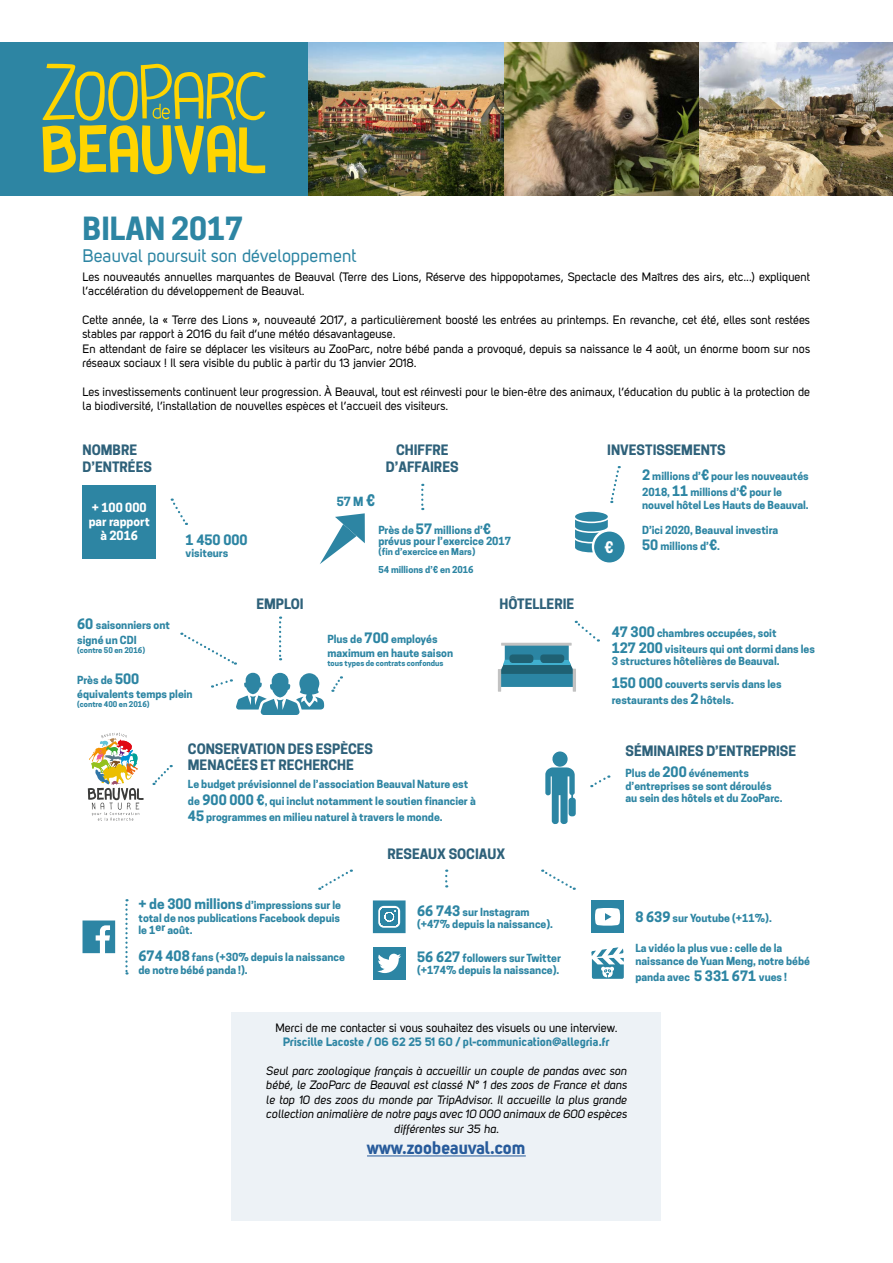
<style>
.page{position:relative;width:893px;height:1263px;background:#fff}
.page>*{position:absolute;margin:0;border:0;box-sizing:border-box;transform-origin:0 0}
.t1{font:700 30px "Cooper Hewitt";color:#2d85a3}
.t2{font:18px "Uni Sans Regular";color:#2d85a3}
.t3{font:18px "Uni Sans Bold";color:#275b9b}
.t4{font:700 15px "Cooper Hewitt";color:#fff}
.t5{font:700 13.5px/16.2px "Cooper Hewitt";color:#2e617a}
.t6{font:700 13.5px "Cooper Hewitt";color:#2d85a3}
.t7{font:12px/14.4px "Uni Sans Regular";color:#000}
.t8{font:12px/14.4px "Uni Sans Regular Italic";color:#000;text-align:center}
.t9{font:12px "Uni Sans Bold";color:#2d85a3}
.t10{font:700 11.85px/14.2px "Cooper Hewitt";color:#fff;text-align:center}
.t11{font:700 11.85px "Cooper Hewitt";color:#2d85a3}
.t12{font:700 10.5px/12.6px "Cooper Hewitt";color:#2d85a3}
.t13{font:700 9px/18px "Cooper Hewitt";color:#2d85a3}
.t14{font:700 7.5px "Cooper Hewitt";color:#2d85a3}
.s1{font-size:13.5px}
.s2{font-size:15px}
</style>
<div class="page">
<div style="left:0;top:42px;width:308px;height:153px;background:#2d85a3"></div>
<svg style="left:43px;top:64px;width:223px;height:110px"></svg>
<img style="left:308px;top:42px;width:585px;height:153px">
<svg style="left:171px;top:498px;width:17px;height:27px"></svg>
<svg style="left:279px;top:616px;width:2px;height:44px"></svg>
<svg style="left:610px;top:466px;width:10px;height:37px"></svg>
<svg style="left:575px;top:512px;width:33px;height:40px"></svg>
<div style="left:594px;top:532px;width:31px;height:30px;background:#2b85a3;border-radius:50%"></div>
<svg style="left:152px;top:765px;width:20px;height:20px"></svg>
<hr style="left:498px;top:669px;width:3px;height:23px;background:#c2c2c2">
<hr style="left:573px;top:669px;width:3px;height:23px;background:#c2c2c2">
<svg style="left:545px;top:751px;width:31px;height:73px"></svg>
<svg style="left:591px;top:775px;width:18px;height:12px"></svg>
<svg style="left:331px;top:676px;width:11px;height:16px"></svg>
<svg style="left:181px;top:633px;width:55px;height:32px"></svg>
<svg style="left:212px;top:673px;width:112px;height:42px"></svg>
<svg style="left:320px;top:513px;width:45px;height:51px"></svg>
<div style="left:232px;top:1012px;width:429px;height:208px;background:#edf2f6"></div>
<hr style="left:367px;top:1155px;width:159px;height:1px;background:#275b9b">
<div style="left:373px;top:947px;width:32px;height:32px;background:#2c85a4"></div>
<svg style="left:377px;top:954px;width:24px;height:19px"></svg>
<svg style="left:373px;top:900px;width:33px;height:33px"></svg>
<svg style="left:83px;top:920px;width:32px;height:33px"></svg>
<div style="left:591px;top:900px;width:33px;height:33px;background:#2c85a4"></div>
<svg style="left:595px;top:908px;width:25px;height:18px"></svg>
<svg style="left:501px;top:620px;width:98px;height:67px"></svg>
<svg style="left:445px;top:869px;width:2px;height:18px"></svg>
<div style="left:83px;top:485px;width:73px;height:73px;background:#2d85a3"></div>
<svg style="left:421px;top:484px;width:2px;height:26px"></svg>
<svg style="left:542px;top:869px;width:33px;height:21px"></svg>
<svg style="left:591px;top:947px;width:33px;height:32px"></svg>
<svg style="left:125px;top:899px;width:3px;height:75px"></svg>
<svg style="left:318px;top:869px;width:34px;height:21px"></svg>
<img style="left:88px;top:732px;width:56px;height:89px">
<h1 class="t1" style="left:83px;top:211px;width:162px">BILAN 2017</h1>
<h2 class="t2" style="left:83px;top:245px;width:275px">Beauval poursuit son développement</h2>
<p class="t7" style="left:83px;top:269px;width:729px">Les nouveautés annuelles marquantes de Beauval (Terre des Lions, Réserve des hippopotames, Spectacle des Maîtres des airs, etc...) expliquent l’accélération du développement de Beauval.</p>
<p class="t7" style="left:83px;top:312px;width:729px">Cette année, la « Terre des Lions », nouveauté 2017, a particulièrement boosté les entrées au printemps. En revanche, cet été, elles sont restées stables par rapport à 2016 du fait d’une météo désavantageuse.<br>En attendant de faire se déplacer les visiteurs au ZooParc, notre bébé panda a provoqué, depuis sa naissance le 4 août, un énorme boom sur nos réseaux sociaux ! Il sera visible du public à partir du 13 janvier 2018.</p>
<p class="t7" style="left:83px;top:384px;width:729px">Les investissements continuent leur progression. À Beauval, tout est réinvesti pour le bien-être des animaux, l’éducation du public à la protection de la biodiversité, l’installation de nouvelles espèces et l’accueil des visiteurs.</p>
<p class="t5" style="left:83px;top:442px;width:71px">NOMBRE<br>D’ENTRÉES</p>
<p class="t5" style="left:607px;top:442px;width:120px">INVESTISSEMENTS</p>
<p class="t5" style="left:386px;top:442px;width:74px;text-align:center">CHIFFRE<br>D’AFFAIRES</p>
<p class="t12" style="left:642px;top:468px;width:168px;line-height:16.2px"><span class="s1">2</span> millions d’<span class="s1">€</span> pour les nouveautés<br>2018, <span class="s1">11</span> millions d’<span class="s1">€</span> pour le</p>
<p class="t12" style="left:642px;top:498px;width:168px">nouvel hôtel Les Hauts de Beauval.</p>
<p class="t12" style="left:642px;top:522px;width:138px;line-height:16.2px">D’ici 2020, Beauval investira<br><span class="s1">50</span> millions d’<span class="s1">€</span>.</p>
<p class="t11" style="left:337px;top:494px;width:40px">57 M <span class="s2">€</span></p>
<p class="t10" style="left:89px;top:500px;width:62px">+ 100 000 par rapport à 2016</p>
<p class="t12" style="left:378px;top:525px;width:134px;line-height:10.5px">Près de <span class="s1">57</span> millions d’<span class="s1">€ </span>prévus pour l’exercice 2017</p>
<p class="t13" style="left:378px;top:543px;width:98px">(fin d’exercice en Mars)<br>54 millions d’€ en 2016</p>
<p class="t6" style="left:186px;top:532px;width:64px">1 450 000</p>
<p class="t12" style="left:186px;top:547px;width:44px">visiteurs</p>
<h3 class="t4" style="left:604px;top:538px;width:10px">€</h3>
<p class="t12" style="left:77px;top:618px;width:94px;line-height:14.4px"><span class="s1">60</span> saisonniers ont signé un CDI</p>
<p class="t14" style="left:77px;top:645px;width:69px">(contre 50 en 2016)</p>
<p class="t12" style="left:77px;top:672px;width:117px;line-height:14.4px">Près de <span class="s1">500 </span>équivalents temps plein</p>
<p class="t14" style="left:77px;top:700px;width:74px">(contre 400 en 2016)</p>
<p class="t5" style="left:256px;top:596px;width:49px">EMPLOI</p>
<p class="t12" style="left:327px;top:632px;width:127px;line-height:14.4px">Plus de <span class="s1">700</span> employés maximum en haute saison</p>
<p class="t14" style="left:327px;top:659px;width:118px">tous types de contrats confondus</p>
<p class="t5" style="left:500px;top:596px;width:76px">HÔTELLERIE</p>
<p class="t12" style="left:612px;top:624px;width:205px;line-height:16.2px"><span class="s1">47 300</span> chambres occupées, soit<br><span class="s1">127 200</span> visiteurs qui ont dormi dans les</p>
<p class="t12" style="left:612px;top:655px;width:169px">3 structures hôtelières de Beauval.</p>
<p class="t12" style="left:612px;top:676px;width:171px;line-height:16.2px"><span class="s1">150 000</span> couverts servis dans les restaurants des <span class="s1">2</span> hôtels.</p>
<p class="t5" style="left:188px;top:741px;width:187px">CONSERVATION DES ESPÈCES</p>
<p class="t5" style="left:625px;top:743px;width:172px">SÉMINAIRES D’ENTREPRISE</p>
<p class="t5" style="left:188px;top:757px;width:167px">MENACÉES ET RECHERCHE</p>
<p class="t12" style="left:625px;top:767px;width:159px">Plus de <span class="s1">200</span> événements d’entreprises se sont déroulés au sein des hôtels et du ZooParc.</p>
<p class="t12" style="left:188px;top:776px;width:289px;line-height:16.2px">Le budget prévisionnel de l’association Beauval Nature est de <span class="s1">900 000 €</span>, qui inclut notamment le soutien financier à<br><span class="s1">45</span> programmes en milieu naturel à travers le monde.</p>
<p class="t5" style="left:387px;top:846px;width:119px">RESEAUX SOCIAUX</p>
<p class="t12" style="left:139px;top:899px;width:204px;text-align:justify"><span class="s1">+ de 300 millions</span> d’impressions sur le total de nos publications Facebook depuis le 1er août.</p>
<p class="t12" style="left:138px;top:951px;width:208px"><span class="s1">674 408</span> fans (+30% depuis la naissance de notre bébé panda !).</p>
<p class="t12" style="left:417px;top:951px;width:145px"><span class="s1">56 627</span> followers sur Twitter (+174% depuis la naissance).</p>
<p class="t12" style="left:417px;top:905px;width:137px"><span class="s1">66 743</span> sur Instagram (+47% depuis la naissance).</p>
<p class="t12" style="left:635px;top:912px;width:138px"><span class="s1">8 639</span> sur Youtube (+11%).</p>
<p class="t12" style="left:635px;top:942px;width:176px">La vidéo la plus vue : celle de la naissance de Yuan Meng, notre bébé</p>
<p class="t12" style="left:635px;top:970px;width:153px">panda avec <span class="s1">5 331 671</span> vues !</p>
<p class="t7" style="left:275px;top:1020px;width:344px">Merci de me contacter si vous souhaitez des visuels ou une interview.</p>
<p class="t9" style="left:283px;top:1034px;width:328px">Priscille Lacoste / 06 62 25 51 60 / pl-communication@allegria.fr</p>
<p class="t8" style="left:266px;top:1063px;width:362px">Seul parc zoologique français à accueillir un couple de pandas avec son bébé, le ZooParc de Beauval est classé N° 1 des zoos de France et dans le top 10 des zoos du monde par TripAdvisor. Il accueille la plus grande collection animalière de notre pays avec 10 000 animaux de 600 espèces différentes sur 35 ha.</p>
<h2 class="t3" style="left:367px;top:1136px;width:160px">www.zoobeauval.com</h2>
</div>
